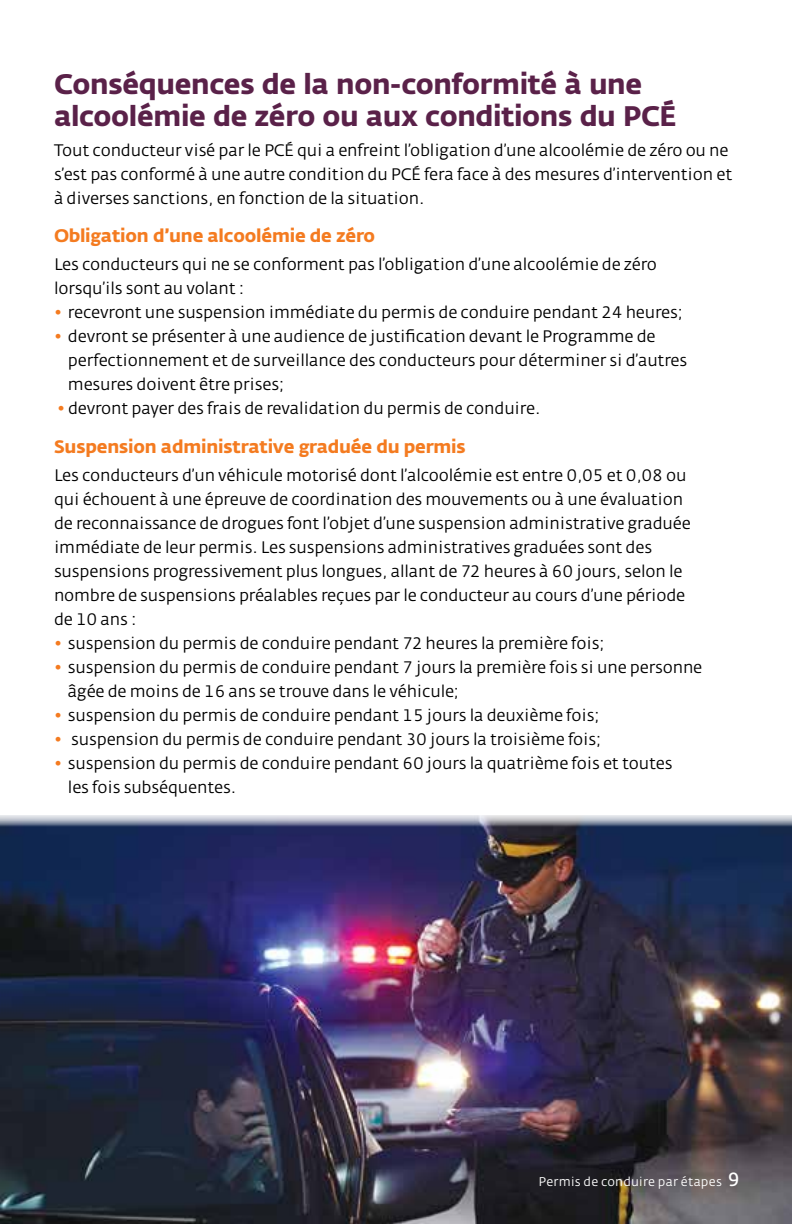
<style>
.page{position:relative;width:792px;height:1224px;background:#fff}
.page>*{position:absolute;margin:0;border:0;box-sizing:border-box;transform-origin:0 0}
.t1{font:28px/32px "Fedra Sans Alt Bold TF";letter-spacing:-.01em;color:#5a2149}
.t2{font:18px "Fedra Sans Alt Bold TF";letter-spacing:-.01em;color:#f47b20}
.t3{font:16.4px/24px "Fedra Sans Alt Book TF";letter-spacing:-.01em;color:#000}
.t4{font:12.4px "Fedra Sans Alt Book TF";letter-spacing:.015em;color:#fff}
.s1{color:#f47b20}
.s2{font-family:"Fedra Sans Alt Normal TF";font-size:19px}
</style>
<div class="page">
<img style="left:0;top:831px;width:792px;height:393px">
<svg style="left:0;top:815px;width:792px;height:16px;background:#7b839b"></svg>
<h1 class="t1" style="left:54px;top:68px;width:624px">Conséquences de la non-conformité à une alcoolémie de zéro ou aux conditions du PCÉ</h1>
<p class="t3" style="left:54px;top:138px;width:680px">Tout conducteur visé par le PCÉ qui a enfreint l’obligation d’une alcoolémie de zéro ou ne s’est pas conformé à une autre condition du PCÉ fera face à des mesures d’intervention et à diverses sanctions, en fonction de la situation.</p>
<p class="t2" style="left:54px;top:225px;width:323px">Obligation d’une alcoolémie de zéro</p>
<p class="t3" style="left:54px;top:253px;width:605px">Les conducteurs qui ne se conforment pas l’obligation d’une alcoolémie de zéro lorsqu’ils sont au volant :</p>
<p class="t3" style="left:54px;top:301px;width:630px"><span class="s1">•</span> recevront une suspension immédiate du permis de conduire pendant 24 heures;</p>
<p class="t3" style="left:68px;top:325px;width:621px;text-indent:-14px"><span class="s1">•</span> devront se présenter à une audience de justification devant le Programme de perfectionnement et de surveillance des conducteurs pour déterminer si d’autres mesures doivent être prises;</p>
<p class="t3" style="left:57px;top:397px;width:485px"><span class="s1">•</span> devront payer des frais de revalidation du permis de conduire.</p>
<p class="t2" style="left:54px;top:436px;width:413px">Suspension administrative graduée du permis</p>
<p class="t3" style="left:54px;top:464px;width:638px">Les conducteurs d’un véhicule motorisé dont l’alcoolémie est entre 0,05 et 0,08 ou qui échouent à une épreuve de coordination des mouvements ou à une évaluation de reconnaissance de drogues font l’objet d’une suspension administrative graduée immédiate de leur permis. Les suspensions administratives graduées sont des suspensions progressivement plus longues, allant de 72 heures à 60 jours, selon le nombre de suspensions préalables reçues par le conducteur au cours d’une période de 10 ans :</p>
<p class="t3" style="left:54px;top:632px;width:552px"><span class="s1">•</span> suspension du permis de conduire pendant 72 heures la première fois;</p>
<p class="t3" style="left:68px;top:656px;width:636px;text-indent:-14px"><span class="s1">•</span> suspension du permis de conduire pendant 7 jours la première fois si une personne âgée de moins de 16 ans se trouve dans le véhicule;</p>
<p class="t3" style="left:54px;top:704px;width:547px"><span class="s1">•</span> suspension du permis de conduire pendant 15 jours la deuxième fois;</p>
<p class="t3" style="left:54px;top:728px;width:549px"><span class="s1">•</span> suspension du permis de conduire pendant 30 jours la troisième fois;</p>
<p class="t3" style="left:68px;top:752px;width:606px;text-indent:-14px"><span class="s1">•</span> suspension du permis de conduire pendant 60 jours la quatrième fois et toutes les fois subséquentes.</p>
<p class="t4" style="left:539px;top:1175px;width:203px">Permis de conduire par étapes <span class="s2">9</span></p>
</div>
